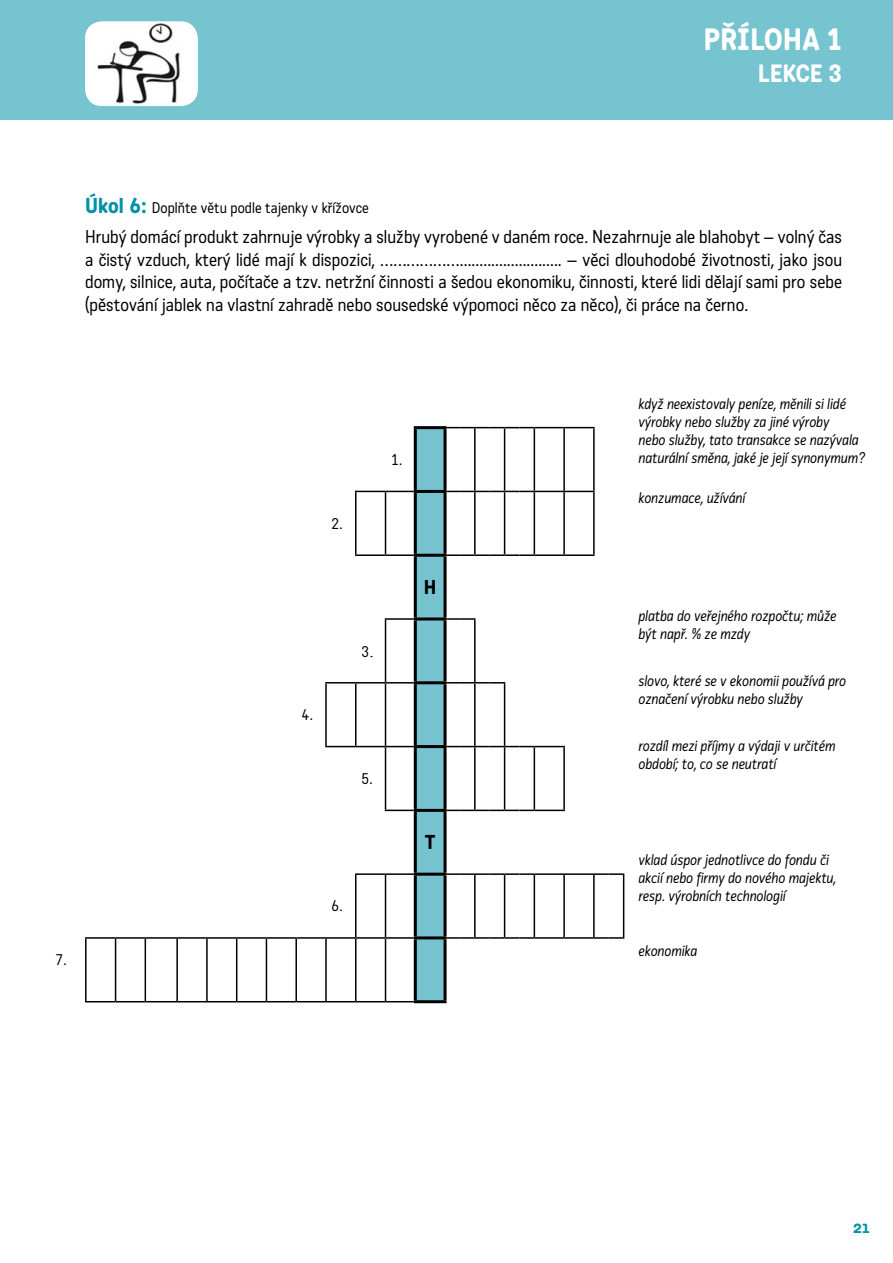
<style>
.page{position:relative;width:893px;height:1263px;background:#fff}
.page>*{position:absolute;margin:0;border:0;box-sizing:border-box;transform-origin:0 0}
.t1{font:500 30px "Katarine Std";letter-spacing:.03em;color:#fff}
.t2{font:500 24.3px "Katarine Std";color:#fff}
.t3{font:500 19.5px "Katarine Std";color:#000}
.t4{font:18px/22.5px "Katarine Std";letter-spacing:.005em;color:#000;text-align:justify}
.t5{font:700 18px "Katarine Std";color:#0092a7}
.t6{font:italic 15px/18px "Katarine Std";letter-spacing:.005em;color:#000}
.t7{font:15px "Katarine Std";letter-spacing:.005em;color:#000}
.s1{font-weight:500;font-size:21px;color:#0092a7}
.s2{font-family:"Times New Roman";font-size:18px}
</style>
<div class="page">
<hr style="left:85px;top:937px;width:31px;height:2px;background:#000">
<hr style="left:85px;top:939px;width:2px;height:62px;background:#000">
<hr style="left:116px;top:937px;width:29px;height:2px;background:#000">
<hr style="left:115px;top:939px;width:1px;height:62px;background:#000">
<hr style="left:145px;top:937px;width:32px;height:2px;background:#000">
<hr style="left:145px;top:939px;width:1px;height:62px;background:#000">
<hr style="left:177px;top:937px;width:30px;height:2px;background:#000">
<hr style="left:176px;top:939px;width:2px;height:62px;background:#000">
<hr style="left:207px;top:937px;width:30px;height:2px;background:#000">
<hr style="left:206px;top:939px;width:2px;height:62px;background:#000">
<hr style="left:237px;top:937px;width:29px;height:2px;background:#000">
<hr style="left:236px;top:939px;width:1px;height:62px;background:#000">
<hr style="left:266px;top:937px;width:30px;height:2px;background:#000">
<hr style="left:266px;top:939px;width:1px;height:62px;background:#000">
<hr style="left:296px;top:937px;width:30px;height:2px;background:#000">
<hr style="left:295px;top:939px;width:2px;height:62px;background:#000">
<hr style="left:325px;top:939px;width:2px;height:62px;background:#000">
<hr style="left:355px;top:939px;width:1px;height:62px;background:#000">
<hr style="left:85px;top:1001px;width:31px;height:1px;background:#000">
<svg style="left:116px;top:1001px;width:29px;height:1px"></svg>
<hr style="left:145px;top:1001px;width:32px;height:1px;background:#000">
<hr style="left:177px;top:1001px;width:30px;height:1px;background:#000">
<hr style="left:207px;top:1001px;width:30px;height:1px;background:#000">
<svg style="left:237px;top:1001px;width:29px;height:1px"></svg>
<hr style="left:266px;top:1001px;width:30px;height:1px;background:#000">
<hr style="left:296px;top:1001px;width:30px;height:1px;background:#000">
<hr style="left:326px;top:1001px;width:30px;height:1px;background:#000">
<hr style="left:355px;top:491px;width:30px;height:1px;background:#000">
<hr style="left:355px;top:492px;width:1px;height:62px;background:#000">
<hr style="left:355px;top:554px;width:30px;height:2px;background:#000">
<hr style="left:325px;top:682px;width:31px;height:1px;background:#000">
<hr style="left:325px;top:683px;width:2px;height:63px;background:#000">
<hr style="left:355px;top:683px;width:1px;height:63px;background:#000">
<hr style="left:325px;top:746px;width:31px;height:1px;background:#000">
<svg style="left:356px;top:427px;width:268px;height:575px"></svg>
<hr style="left:355px;top:873px;width:30px;height:2px;background:#000">
<hr style="left:355px;top:875px;width:1px;height:62px;background:#000">
<hr style="left:385px;top:873px;width:29px;height:2px;background:#000">
<hr style="left:385px;top:875px;width:1px;height:62px;background:#000">
<hr style="left:326px;top:937px;width:30px;height:2px;background:#000">
<hr style="left:356px;top:937px;width:29px;height:2px;background:#000">
<hr style="left:385px;top:937px;width:29px;height:2px;background:#000">
<hr style="left:414px;top:426px;width:33px;height:3px;background:#000">
<hr style="left:414px;top:429px;width:3px;height:61px;background:#000">
<hr style="left:444px;top:429px;width:3px;height:61px;background:#000">
<hr style="left:414px;top:490px;width:33px;height:3px;background:#000">
<hr style="left:414px;top:493px;width:3px;height:61px;background:#000">
<hr style="left:444px;top:493px;width:3px;height:61px;background:#000">
<hr style="left:414px;top:554px;width:33px;height:3px;background:#000">
<hr style="left:414px;top:557px;width:3px;height:60px;background:#000">
<hr style="left:444px;top:557px;width:3px;height:60px;background:#000">
<hr style="left:414px;top:617px;width:33px;height:3px;background:#000">
<hr style="left:414px;top:620px;width:3px;height:61px;background:#000">
<hr style="left:444px;top:620px;width:3px;height:61px;background:#000">
<hr style="left:414px;top:681px;width:33px;height:3px;background:#000">
<hr style="left:414px;top:684px;width:3px;height:61px;background:#000">
<hr style="left:444px;top:684px;width:3px;height:61px;background:#000">
<hr style="left:414px;top:745px;width:33px;height:3px;background:#000">
<hr style="left:414px;top:748px;width:3px;height:61px;background:#000">
<hr style="left:444px;top:748px;width:3px;height:61px;background:#000">
<hr style="left:414px;top:809px;width:33px;height:3px;background:#000">
<hr style="left:414px;top:812px;width:3px;height:61px;background:#000">
<hr style="left:444px;top:812px;width:3px;height:61px;background:#000">
<hr style="left:414px;top:873px;width:33px;height:3px;background:#000">
<hr style="left:414px;top:876px;width:3px;height:60px;background:#000">
<hr style="left:444px;top:876px;width:3px;height:60px;background:#000">
<hr style="left:414px;top:936px;width:33px;height:3px;background:#000">
<hr style="left:414px;top:939px;width:3px;height:61px;background:#000">
<hr style="left:444px;top:939px;width:3px;height:61px;background:#000">
<hr style="left:414px;top:1000px;width:33px;height:3px;background:#000">
<div style="left:0;top:0;width:893px;height:119px;background:#75c4cf"></div>
<svg style="left:85px;top:21px;width:113px;height:85px;background:#e7f4f6"></svg>
<img style="left:92px;top:22px;width:96px;height:83px">
<h1 class="t1" style="left:703px;top:18px;width:140px">PŘÍLOHA 1</h1>
<h2 class="t2" style="left:758px;top:57px;width:86px">LEKCE 3</h2>
<p class="t7" style="left:85px;top:198px;width:285px"><span class="s1">ÚKOL 6:</span> Doplňte větu podle tajenky v křížovce</p>
<p class="t4" style="left:85px;top:225px;width:758px">Hrubý domácí produkt zahrnuje výrobky a služby vyrobené v daném roce. Nezahrnuje ale blahobyt – volný čas a čistý vzduch, který lidé mají k dispozici, ……………….......................... – věci dlouhodobé životnosti, jako jsou domy, silnice, auta, počítače a tzv. netržní činnosti a šedou ekonomiku, činnosti, které lidi dělají sami pro sebe (pěstování jablek na vlastní zahradě nebo sousedské výpomoci něco za něco), či práce na černo.</p>
<p class="t7" style="left:55px;top:950px;width:13px">7.</p>
<p class="t7" style="left:331px;top:514px;width:13px">2.</p>
<p class="t7" style="left:391px;top:450px;width:13px">1.</p>
<p class="t7" style="left:301px;top:705px;width:13px">4.</p>
<p class="t7" style="left:361px;top:642px;width:14px">3<span class="s2">.</span></p>
<p class="t7" style="left:361px;top:769px;width:13px">5.</p>
<p class="t7" style="left:331px;top:896px;width:13px">6.</p>
<h3 class="t3" style="left:424px;top:574px;width:11px">H</h3>
<h3 class="t3" style="left:425px;top:829px;width:11px">T</h3>
<p class="t6" style="left:639px;top:395px;width:228px">když neexistovaly peníze, měnili si lidé výrobky nebo služby za jiné výroby<br>nebo služby, tato transakce se nazývala naturální směna, jaké je její synonymum?</p>
<p class="t6" style="left:639px;top:488px;width:108px">konzumace, užívání</p>
<p class="t6" style="left:639px;top:606px;width:199px">platba do veřejného rozpočtu; může být např. % ze mzdy</p>
<p class="t6" style="left:639px;top:671px;width:209px">slovo, které se v ekonomii používá pro označení výrobku nebo služby</p>
<p class="t6" style="left:639px;top:736px;width:198px">rozdíl mezi příjmy a výdaji v určitém období; to, co se neutratí</p>
<p class="t6" style="left:639px;top:851px;width:199px">vklad úspor jednotlivce do fondu či akcií nebo firmy do nového majektu, resp. výrobních technologií</p>
<p class="t6" style="left:639px;top:941px;width:60px">ekonomika</p>
<p class="t5" style="left:853px;top:1214px;width:18px">21</p>
</div>
